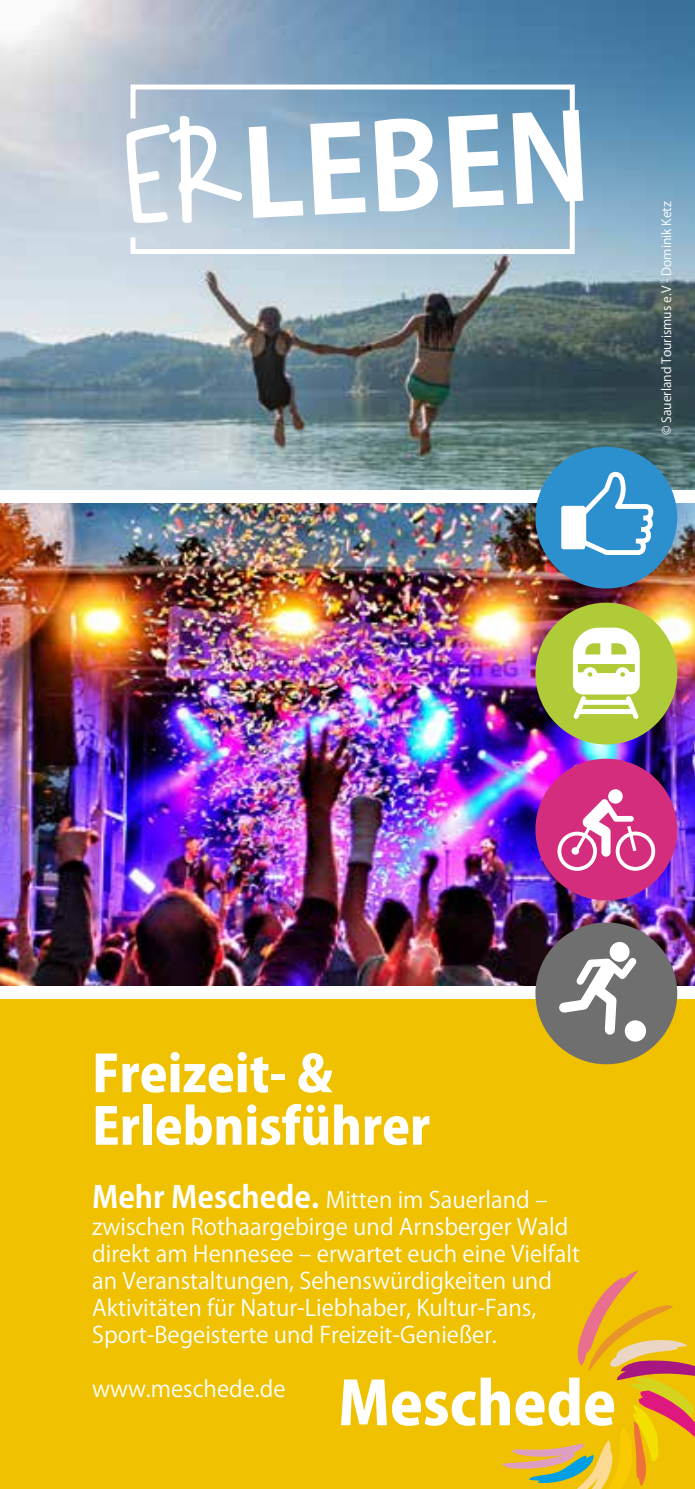
<style>
.page{position:relative;width:695px;height:1489px;background:#fff}
.page>*{position:absolute;margin:0;border:0;box-sizing:border-box;transform-origin:0 0}
.t1{font:700 118px "Koz Go Pro";color:#fff}
.t2{font:800 50px/52.5px "Koz Go Pro";color:#fff}
.t3{font:22.5px/27px "Koz Go Pro";color:#fff}
.t4{font:12.5px "Koz Go Pro";color:#fff}
.s1{font-family:"Generally Speaking";font-weight:400;font-size:185.5px}
.s2{font-weight:700;font-size:30px}
</style>
<div class="page">
<img style="left:0;top:0;width:694px;height:489px">
<img style="left:0;top:503px;width:694px;height:482px">
<div style="left:0;top:999px;width:694px;height:489px;background:#efc101"></div>
<svg style="left:341px;top:1270px;width:353px;height:218px"></svg>
<svg style="left:128px;top:82px;width:449px;height:174px;background:#9cbad0"></svg>
<div style="left:535px;top:922px;width:142px;height:142px;background:#706f6f;border-radius:50%"></div>
<svg style="left:609px;top:941px;width:21px;height:21px"></svg>
<svg style="left:552px;top:945px;width:91px;height:95px"></svg>
<div style="left:624px;top:1020px;width:22px;height:21px;background:#fff;border-radius:50%"></div>
<div style="left:535px;top:758px;width:142px;height:142px;background:#d42d7e;border-radius:50%"></div>
<svg style="left:557px;top:789px;width:98px;height:81px"></svg>
<div style="left:535px;top:602px;width:142px;height:142px;background:#afcb37;border-radius:50%"></div>
<svg style="left:572px;top:627px;width:68px;height:92px"></svg>
<div style="left:573px;top:656px;width:65px;height:7px;background:#fff"></div>
<div style="left:603px;top:635px;width:5px;height:26px;background:#fff"></div>
<div style="left:535px;top:446px;width:142px;height:142px;background:#2c90cf;border-radius:50%"></div>
<svg style="left:561px;top:472px;width:92px;height:83px"></svg>
<div style="left:565px;top:507px;width:17px;height:38px;background:#fff"></div>
<h1 class="t1" style="left:120px;top:105px;width:468px;rotate:-3deg"><span class="s1">Er</span>LEBEN</h1>
<p class="t4" style="left:658px;top:435px;width:235px;rotate:-90deg">© Sauerland Tourismus e.V - Dominik Ketz</p>
<h2 class="t2" style="left:92px;top:1050px;width:339px">Freizeit- &amp;<br>Erlebnisführer</h2>
<p class="t3" style="left:92px;top:1186px;width:489px"><span class="s2">Mehr Meschede.</span> Mitten im Sauerland – zwischen Rothaargebirge und Arnsberger Wald direkt am Hennesee – erwartet euch eine Vielfalt an Veranstaltungen, Sehenswürdigkeiten und Aktivitäten für Natur-Liebhaber, Kultur-Fans, Sport-Begeisterte und Freizeit-Genießer.</p>
<p class="t3" style="left:92px;top:1375px;width:195px">www.meschede.de</p>
</div>
